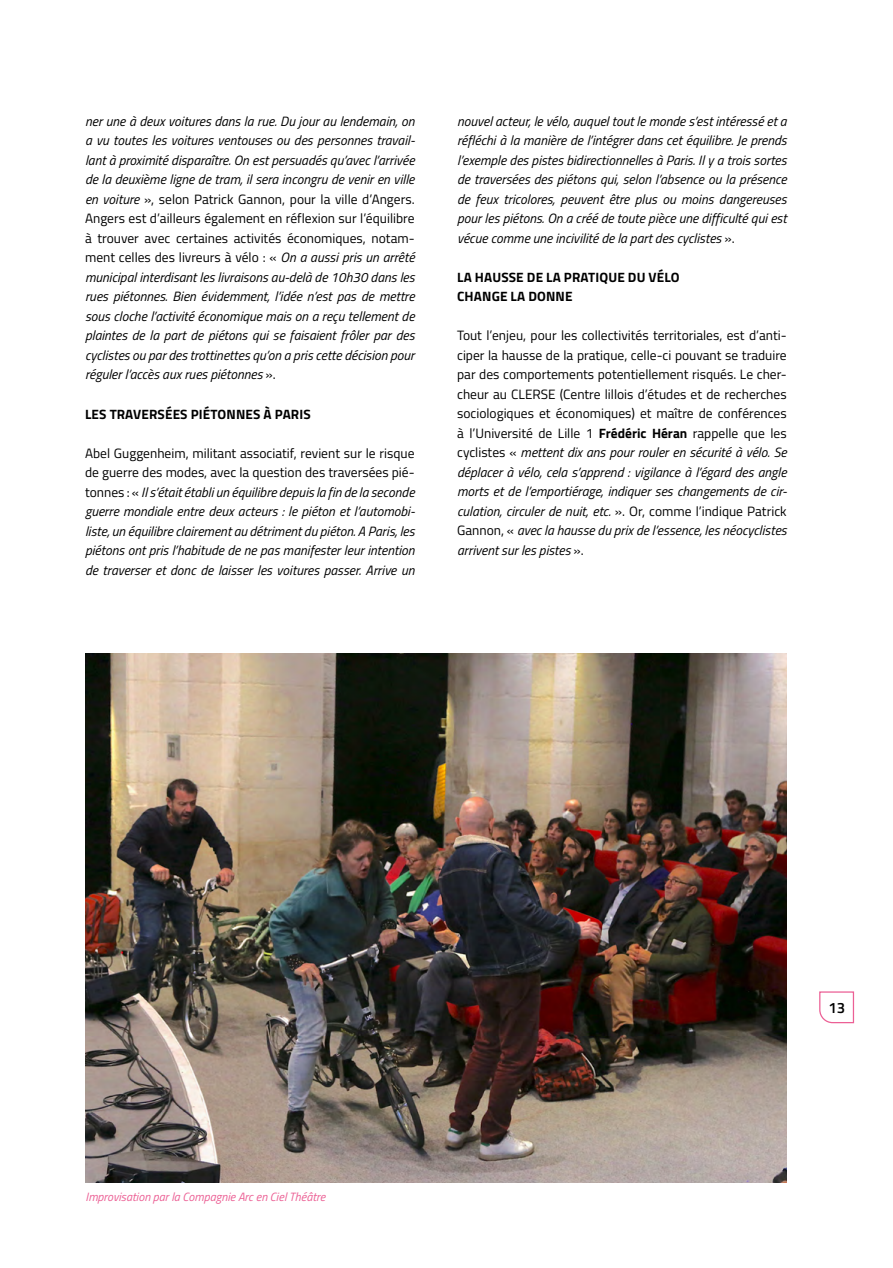
<style>
.page{position:relative;width:893px;height:1268px;background:#fff}
.page>*{position:absolute;margin:0;border:0;box-sizing:border-box;transform-origin:0 0}
.t1{font:600 15px "Titillium Web";color:#000}
.t2{font:italic 13.5px/19.5px "Titillium Web";color:#000;text-align:justify}
.t3{font:13.5px/19.5px "Titillium Web";color:#000;text-align:justify}
.t4{font:700 13.5px/19.5px "Titillium Web";letter-spacing:.01em;color:#000}
.t5{font:italic 12px "Titillium Web";color:#ec6095}
.s1{font-style:normal}
.s2{font-weight:700}
.s3{font-style:italic}
</style>
<div class="page">
<svg style="left:819px;top:991px;width:36px;height:32px"></svg>
<img style="left:85px;top:653px;width:702px;height:529px">
<p class="t2" style="left:85px;top:111px;width:331px">ner une à deux voitures dans la rue. Du jour au lendemain, on a vu toutes les voitures ventouses ou des personnes travail&shy;lant à proximité disparaître. On est persuadés qu’avec l’arrivée de la deuxième ligne de tram, il sera incongru de venir en ville en voiture <span class="s1">», selon Patrick Gannon, pour la ville d’Angers.<br>Angers est d’ailleurs également en réflexion sur l’équilibre à trouver avec certaines activités économiques, notam&shy;ment celles des livreurs à vélo : «</span> On a aussi pris un arrêté municipal interdisant les livraisons au-delà de 10h30 dans les rues piétonnes. Bien évidemment, l’idée n’est pas de mettre sous cloche l’activité économique mais on a reçu tellement de plaintes de la part de piétons qui se faisaient frôler par des cyclistes ou par des trottinettes qu’on a pris cette décision pour réguler l’accès aux rues piétonnes <span class="s1">».</span></p>
<p class="t4" style="left:85px;top:403px;width:227px">LES TRAVERSÉES PIÉTONNES À PARIS</p>
<p class="t2" style="left:85px;top:442px;width:331px"><span class="s1">Abel Guggenheim, militant associatif, revient sur le risque de guerre des modes, avec la question des traversées pié&shy;tonnes : «</span> Il s’était établi un équilibre depuis la fin de la seconde guerre mondiale entre deux acteurs : le piéton et l’automobi&shy;liste, un équilibre clairement au détriment du piéton. A Paris, les piétons ont pris l’habitude de ne pas manifester leur intention de traverser et donc de laisser les voitures passer. Arrive un</p>
<p class="t2" style="left:457px;top:111px;width:331px">nouvel acteur, le vélo, auquel tout le monde s’est intéressé et a réfléchi à la manière de l’intégrer dans cet équilibre. Je prends l’exemple des pistes bidirectionnelles à Paris. Il y a trois sortes de traversées des piétons qui, selon l’absence ou la présence de feux tricolores, peuvent être plus ou moins dangereuses pour les piétons. On a créé de toute pièce une difficulté qui est vécue comme une incivilité de la part des cyclistes <span class="s1">».</span></p>
<p class="t4" style="left:457px;top:266px;width:224px">LA HAUSSE DE LA PRATIQUE DU VÉLO<br>CHANGE LA DONNE</p>
<p class="t3" style="left:457px;top:325px;width:331px">Tout l’enjeu, pour les collectivités territoriales, est d’anti&shy;ciper la hausse de la pratique, celle-ci pouvant se traduire par des comportements potentiellement risqués. Le cher&shy;cheur au CLERSE (Centre lillois d’études et de recherches sociologiques et économiques) et maître de conférences à l’Université de Lille 1 <span class="s2">Frédéric Héran</span> rappelle que les cyclistes « <span class="s3">mettent dix ans pour rouler en sécurité à vélo. Se déplacer à vélo, cela s’apprend : vigilance à l’égard des angle morts et de l’emportiérage, indiquer ses changements de cir&shy;culation, circuler de nuit, etc.</span> ». Or, comme l’indique Patrick Gannon, « <span class="s3">avec la hausse du prix de l’essence, les néocyclistes arrivent sur les pistes</span> ».</p>
<p class="t5" style="left:86px;top:1187px;width:241px">Improvisation par la Compagnie Arc en Ciel Théâtre</p>
<p class="t1" style="left:828px;top:996px;width:18px">13</p>
</div>
